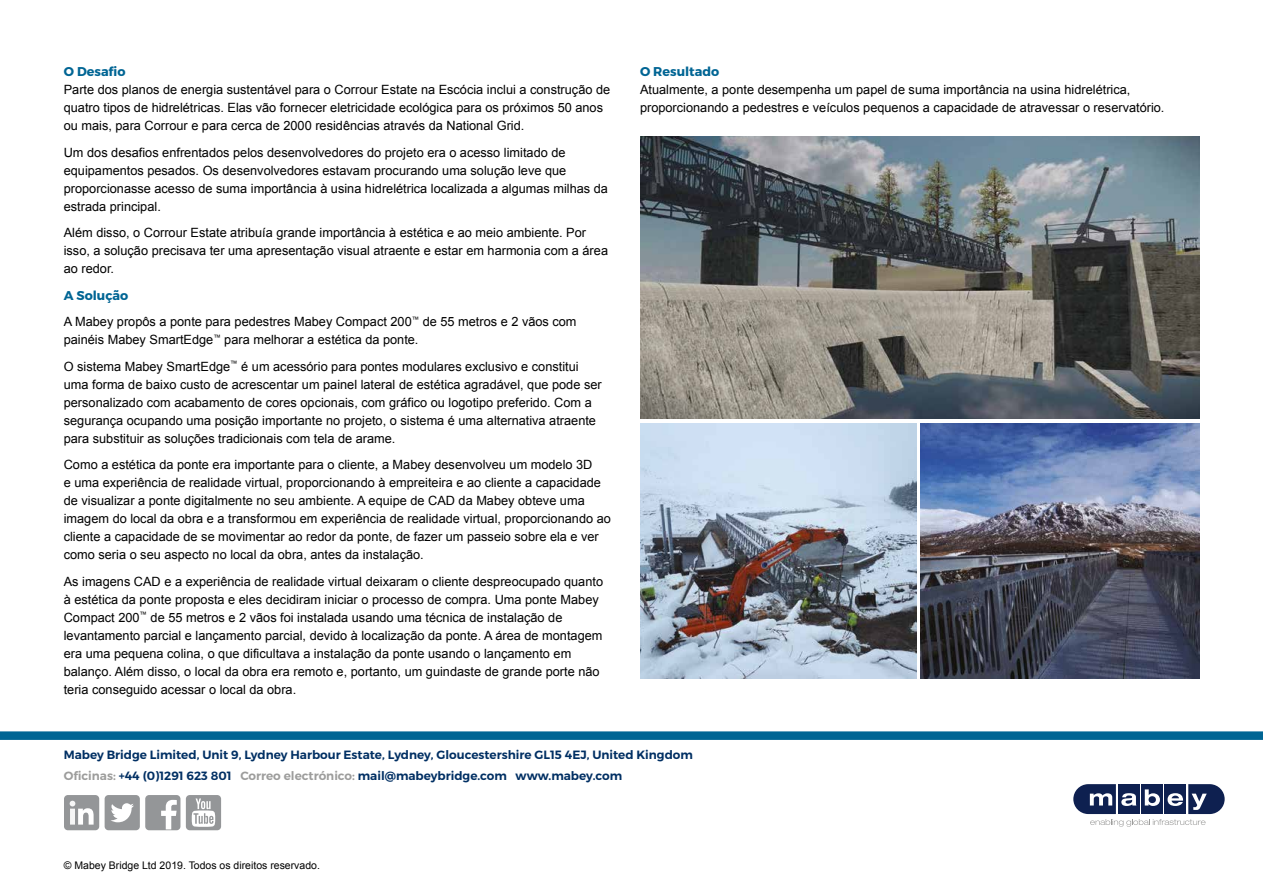
<style>
.page{position:relative;width:1263px;height:893px;background:#fff}
.page>*{position:absolute;margin:0;border:0;box-sizing:border-box;transform-origin:0 0}
.t1{font:12.75px/18px "Arial";color:#000}
.t2{font:700 12.75px "Montserrat";color:#006594}
.t3{font:600 12px/20.7px "Montserrat";color:#002f63}
.t4{font:10.5px "Arial";color:#000}
.s1{color:#9d9d9c}
</style>
<div class="page">
<svg style="left:1073px;top:784px;width:152px;height:43px"></svg>
<div style="left:0;top:731px;width:1263px;height:9px;background:#006594"></div>
<div style="left:186px;top:795px;width:35px;height:35px;background:#949698;border-radius:4px"></div>
<svg style="left:192px;top:798px;width:23px;height:29px"></svg>
<div style="left:145px;top:795px;width:35px;height:35px;background:#949698;border-radius:4px"></div>
<svg style="left:161px;top:800px;width:16px;height:29px"></svg>
<div style="left:64px;top:795px;width:35px;height:35px;background:#949698;border-radius:4px"></div>
<svg style="left:70px;top:801px;width:24px;height:24px"></svg>
<div style="left:105px;top:795px;width:35px;height:35px;background:#949698;border-radius:4px"></div>
<svg style="left:111px;top:803px;width:23px;height:19px"></svg>
<img style="left:640px;top:423px;width:276px;height:255px">
<img style="left:921px;top:423px;width:278px;height:255px">
<img style="left:640px;top:136px;width:559px;height:283px">
<p class="t2" style="left:64px;top:64px;width:63px">O Desafio</p>
<p class="t1" style="left:64px;top:81px;width:548px">Parte dos planos de energia sustentável para o Corrour Estate na Escócia inclui a construção de quatro tipos de hidrelétricas. Elas vão fornecer eletricidade ecológica para os próximos 50 anos ou mais, para Corrour e para cerca de 2000 residências através da National Grid.</p>
<p class="t1" style="left:64px;top:143px;width:546px">Um dos desafios enfrentados pelos desenvolvedores do projeto era o acesso limitado de equipamentos pesados. Os desenvolvedores estavam procurando uma solução leve que proporcionasse acesso de suma importância à usina hidrelétrica localizada a algumas milhas da estrada principal.</p>
<p class="t1" style="left:64px;top:224px;width:546px">Além disso, o Corrour Estate atribuía grande importância à estética e ao meio ambiente. Por isso, a solução precisava ter uma apresentação visual atraente e estar em harmonia com a área ao redor.</p>
<p class="t2" style="left:64px;top:287px;width:66px">A Solução</p>
<p class="t1" style="left:64px;top:313px;width:514px">A Mabey propôs a ponte para pedestres Mabey Compact 200<sup>™</sup> de 55 metros e 2 vãos com painéis Mabey SmartEdge<sup>™</sup> para melhorar a estética da ponte.</p>
<p class="t1" style="left:64px;top:357px;width:539px">O sistema Mabey SmartEdge<sup>™</sup> é um acessório para pontes modulares exclusivo e constitui uma forma de baixo custo de acrescentar um painel lateral de estética agradável, que pode ser personalizado com acabamento de cores opcionais, com gráfico ou logotipo preferido. Com a segurança ocupando uma posição importante no projeto, o sistema é uma alternativa atraente para substituir as soluções tradicionais com tela de arame.</p>
<p class="t1" style="left:64px;top:456px;width:549px">Como a estética da ponte era importante para o cliente, a Mabey desenvolveu um modelo 3D<br>e uma experiência de realidade virtual, proporcionando à empreiteira e ao cliente a capacidade de visualizar a ponte digitalmente no seu ambiente. A equipe de CAD da Mabey obteve uma imagem do local da obra e a transformou em experiência de realidade virtual, proporcionando ao cliente a capacidade de se movimentar ao redor da ponte, de fazer um passeio sobre ela e ver como seria o seu aspecto no local da obra, antes da instalação.</p>
<p class="t1" style="left:64px;top:572px;width:541px">As imagens CAD e a experiência de realidade virtual deixaram o cliente despreocupado quanto à estética da ponte proposta e eles decidiram iniciar o processo de compra. Uma ponte Mabey Compact 200<sup>™</sup> de 55 metros e 2 vãos foi instalada usando uma técnica de instalação de levantamento parcial e lançamento parcial, devido à localização da ponte. A área de montagem era uma pequena colina, o que dificultava a instalação da ponte usando o lançamento em balanço. Além disso, o local da obra era remoto e, portanto, um guindaste de grande porte não teria conseguido acessar o local da obra.</p>
<p class="t2" style="left:640px;top:64px;width:81px">O Resultado</p>
<p class="t1" style="left:640px;top:81px;width:526px">Atualmente, a ponte desempenha um papel de suma importância na usina hidrelétrica, proporcionando a pedestres e veículos pequenos a capacidade de atravessar o reservatório.</p>
<p class="t3" style="left:64px;top:745px;width:631px">Mabey Bridge Limited, Unit 9, Lydney Harbour Estate, Lydney, Gloucestershire GL15 4EJ, United Kingdom<br><span class="s1">Oficinas:</span> +44 (0)1291 623 801 <span class="s1">Correo electrónico:</span> mail@mabeybridge.com www.mabey.com</p>
<p class="t4" style="left:64px;top:859px;width:258px">© Mabey Bridge Ltd 2019. Todos os direitos reservado.</p>
</div>
